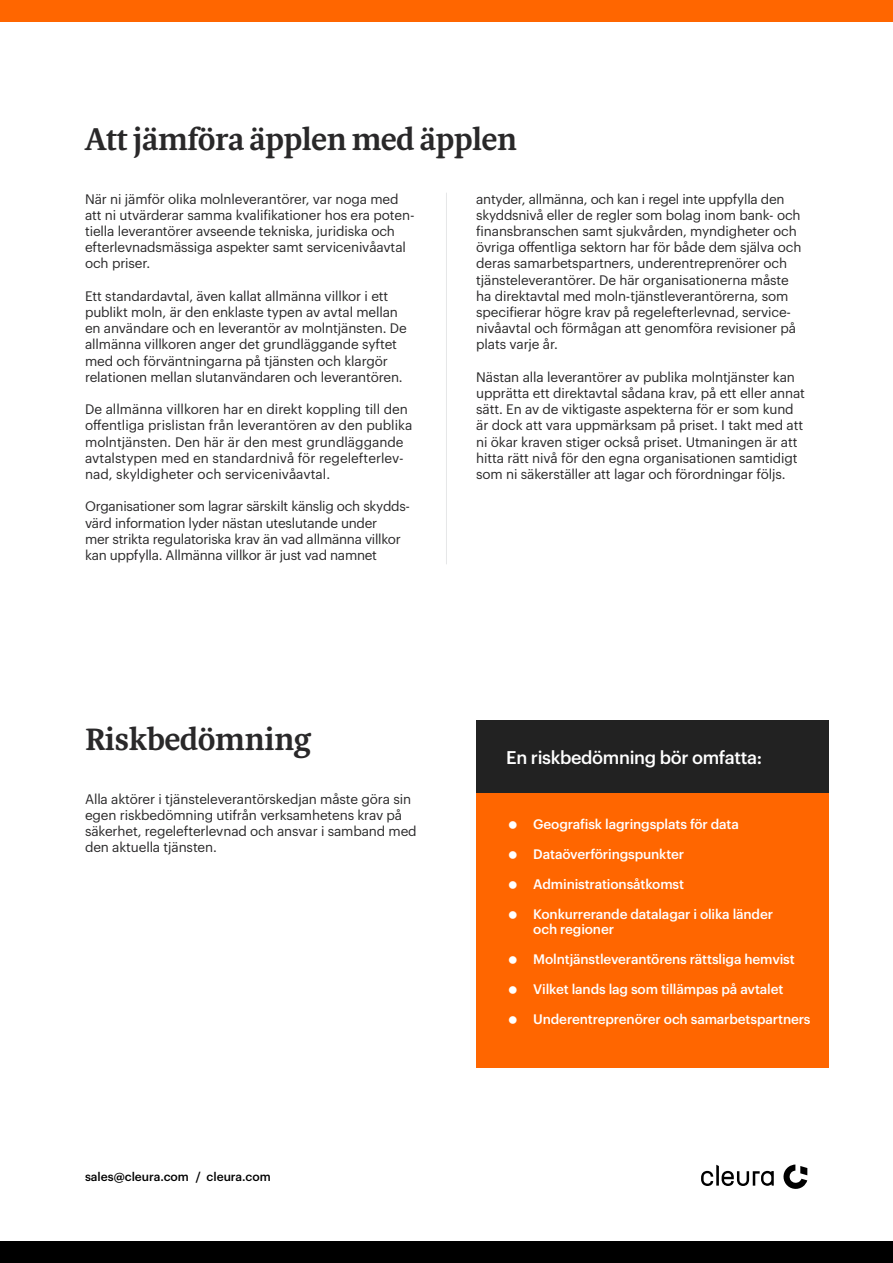
<style>
.page{position:relative;width:893px;height:1263px;background:#fff}
.page>*{position:absolute;margin:0;border:0;box-sizing:border-box;transform-origin:0 0}
.t1{font:700 33px "Aleksei";letter-spacing:-.02em;color:#292829}
.t2{font:500 18px "Graphik";letter-spacing:-.02em;color:#fff}
.t3{font:13.5px/16.2px "Graphik";letter-spacing:-.01em;color:#292829}
.t4{font:500 13.5px/15px "Graphik";letter-spacing:-.01em;color:#fff}
.t5{font:500 12px "Graphik";color:#000}
</style>
<div class="page">
<div style="left:476px;top:721px;width:353px;height:346px;background:#f60"></div>
<div style="left:476px;top:721px;width:353px;height:72px;background:#222"></div>
<hr style="left:446px;top:193px;width:1px;height:371px;background:#e6e7e8">
<div style="left:0;top:0;width:893px;height:21px;background:#f60"></div>
<div style="left:0;top:1242px;width:893px;height:21px;background:#000"></div>
<svg style="left:701px;top:1165px;width:73px;height:21px"></svg>
<svg style="left:783px;top:1164px;width:24px;height:25px"></svg>
<h1 class="t1" style="left:85px;top:117px;width:434px">Att jämföra äpplen med äpplen</h1>
<p class="t3" style="left:85px;top:189px;width:331px">När ni jämför olika molnleverantörer, var noga med att ni utvärderar samma kvalifikationer hos era poten&shy;tiella leverantörer avseende tekniska, juridiska och efterlevnadsmässiga aspekter samt servicenivåavtal och priser.</p>
<p class="t3" style="left:85px;top:287px;width:323px">Ett standardavtal, även kallat allmänna villkor i ett publikt moln, är den enklaste typen av avtal mellan en användare och en leverantör av molntjänsten. De allmänna villkoren anger det grundläggande syftet med och förväntningarna på tjänsten och klargör relationen mellan slutanvändaren och leverantören.</p>
<p class="t3" style="left:85px;top:400px;width:329px">De allmänna villkoren har en direkt koppling till den offentliga prislistan från leverantören av den publika molntjänsten. Den här är den mest grundläggande avtalstypen med en standardnivå för regelefterlev&shy;nad, skyldigheter och servicenivåavtal.</p>
<p class="t3" style="left:85px;top:497px;width:327px">Organisationer som lagrar särskilt känslig och skydds&shy;värd information lyder nästan uteslutande under<br>mer strikta regulatoriska krav än vad allmänna villkor kan uppfylla. Allmänna villkor är just vad namnet</p>
<p class="t3" style="left:476px;top:189px;width:327px">antyder, allmänna, och kan i regel inte uppfylla den skyddsnivå eller de regler som bolag inom bank- och finansbranschen samt sjukvården, myndigheter och övriga offentliga sektorn har för både dem själva och deras samarbetspartners, underentreprenörer och tjänsteleverantörer. De här organisationerna måste ha direktavtal med moln-tjänstleverantörerna, som specifierar högre krav på regelefterlevnad, service&shy;nivåavtal och förmågan att genomföra revisioner på plats varje år.</p>
<p class="t3" style="left:476px;top:368px;width:330px">Nästan alla leverantörer av publika molntjänster kan upprätta ett direktavtal sådana krav, på ett eller annat sätt. En av de viktigaste aspekterna för er som kund är dock att vara uppmärksam på priset. I takt med att ni ökar kraven stiger också priset. Utmaningen är att hitta rätt nivå för den egna organisationen samtidigt som ni säkerställer att lagar och förordningar följs.</p>
<h1 class="t1" style="left:85px;top:717px;width:227px">Riskbedömning</h1>
<p class="t3" style="left:85px;top:789px;width:333px">Alla aktörer i tjänsteleverantörskedjan måste göra sin egen riskbedömning utifrån verksamhetens krav på säkerhet, regelefterlevnad och ansvar i samband med den aktuella tjänsten.</p>
<p class="t5" style="left:85px;top:1167px;width:187px">sales@cleura.com / cleura.com</p>
<h2 class="t2" style="left:506px;top:744px;width:257px">En riskbedömning bör omfatta:</h2>
<p class="t4" style="left:533px;top:815px;width:207px">Geografisk lagringsplats för data</p>
<p class="t4" style="left:533px;top:845px;width:153px">Dataöverföringspunkter</p>
<p class="t4" style="left:533px;top:875px;width:152px">Administrationsåtkomst</p>
<p class="t4" style="left:533px;top:905px;width:241px">Konkurrerande datalagar i olika länder och regioner</p>
<p class="t4" style="left:533px;top:950px;width:263px">Molntjänstleverantörens rättsliga hemvist</p>
<p class="t4" style="left:533px;top:980px;width:252px">Vilket lands lag som tillämpas på avtalet</p>
<p class="t4" style="left:533px;top:1010px;width:279px">Underentreprenörer och samarbetspartners</p>
</div>
